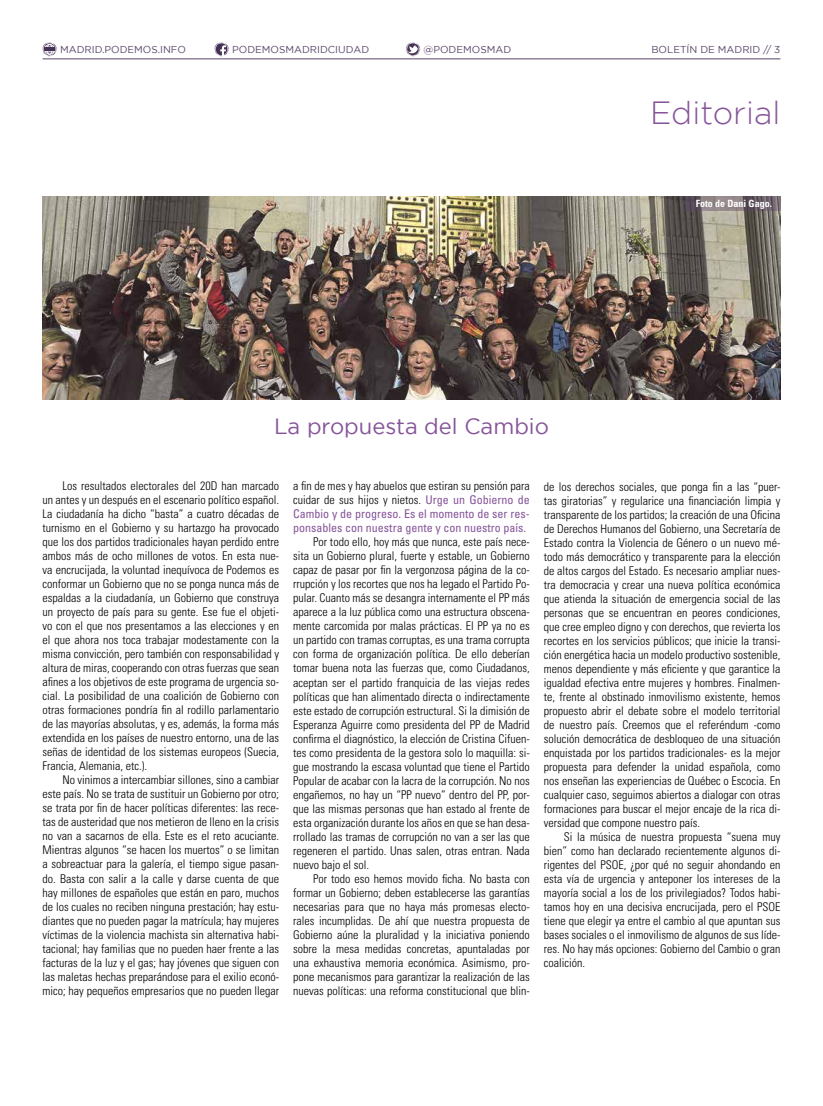
<style>
.page{position:relative;width:823px;height:1106px;background:#fff}
.page>*{position:absolute;margin:0;border:0;box-sizing:border-box;transform-origin:0 0}
.t1{font:300 32px "Gotham";color:#855499}
.t2{font:22px "Gotham";color:#855499}
.t3{font:300 condensed 12px/14px "Univers LT Std";color:#000;text-align:justify}
.t4{font:condensed 12px/14px "Univers LT Std";color:#855499;text-align:justify}
.t5{font:10px "Gotham";color:#594469}
.t6{font:700 condensed 10px "Univers LT Std";color:#fff}
.s1{font-weight:300;color:#000}
</style>
<div class="page">
<hr style="left:43px;top:58px;width:737px;height:1px;background:#594469">
<svg style="left:214px;top:43px;width:14px;height:13px"></svg>
<svg style="left:43px;top:43px;width:14px;height:13px"></svg>
<svg style="left:406px;top:43px;width:14px;height:13px"></svg>
<img style="left:43px;top:196px;width:737px;height:203px">
<svg style="left:684px;top:196px;width:96px;height:14px"></svg>
<p class="t5" style="left:60px;top:43px;width:127px">MADRID.PODEMOS.IN FO</p>
<p class="t5" style="left:232px;top:43px;width:139px">PODEMOSMADRIDCIUDAD</p>
<p class="t5" style="left:423px;top:43px;width:89px">@PODEMOSMAD</p>
<p class="t5" style="left:651px;top:43px;width:130px">BOLETÍN DE MADRID // 3</p>
<h1 class="t1" style="left:649px;top:92px;width:132px">Editorial</h1>
<h2 class="t2" style="left:274px;top:412px;width:276px">LA PROPUESTA DEL CAMBIO</h2>
<p class="t6" style="left:695px;top:197px;width:78px">Foto de Dani Gago.</p>
<p class="t3" style="left:43px;top:479px;width:238px;text-indent:20px">Los resultados electorales del 20D han marcado un antes y un después en el escenario político español.<br>La ciudadanía ha dicho “basta” a cuatro décadas de turnismo en el Gobierno y su hartazgo ha provocado que los dos partidos tradicionales hayan perdido entre ambos más de ocho millones de votos. En esta nue&shy;va encrucijada, la voluntad inequívoca de Podemos es conformar un Gobierno que no se ponga nunca más de espaldas a la ciudadanía, un Gobierno que construya un proyecto de país para su gente. Ese fue el objeti&shy;vo con el que nos presentamos a las elecciones y en el que ahora nos toca trabajar modestamente con la misma convicción, pero también con responsabilidad y altura de miras, cooperando con otras fuerzas que sean afines a los objetivos de este programa de urgencia so&shy;cial. La posibilidad de una coalición de Gobierno con otras formaciones pondría fin al rodillo parlamentario de las mayorías absolutas, y es, además, la forma más extendida en los países de nuestro entorno, una de las señas de identidad de los sistemas europeos (Suecia, Francia, Alemania, etc.).</p>
<p class="t3" style="left:43px;top:773px;width:238px;text-indent:20px">No vinimos a intercambiar sillones, sino a cambiar este país. No se trata de sustituir un Gobierno por otro; se trata por fin de hacer políticas diferentes: las rece&shy;tas de austeridad que nos metieron de lleno en la crisis no van a sacarnos de ella. Este es el reto acuciante.<br>Mientras algunos “se hacen los muertos” o se limitan a sobreactuar para la galería, el tiempo sigue pasan&shy;do. Basta con salir a la calle y darse cuenta de que hay millones de españoles que están en paro, muchos de los cuales no reciben ninguna prestación; hay estu&shy;diantes que no pueden pagar la matrícula; hay mujeres víctimas de la violencia machista sin alternativa habi&shy;tacional; hay familias que no pueden haer frente a las facturas de la luz y el gas; hay jóvenes que siguen con las maletas hechas preparándose para el exilio econó&shy;mico; hay pequeños empresarios que no pueden llegar</p>
<p class="t4" style="left:293px;top:479px;width:238px"><span class="s1">a fin de mes y hay abuelos que estiran su pensión para cuidar de sus hijos y nietos.</span> Urge un Gobierno de Cambio y de progreso. Es el momento de ser res&shy;ponsables con nuestra gente y con nuestro país.</p>
<p class="t3" style="left:293px;top:535px;width:238px;text-indent:20px">Por todo ello, hoy más que nunca, este país nece&shy;sita un Gobierno plural, fuerte y estable, un Gobierno capaz de pasar por fin la vergonzosa página de la co&shy;rrupción y los recortes que nos ha legado el Partido Po&shy;pular. Cuanto más se desangra internamente el PP más aparece a la luz pública como una estructura obscena&shy;mente carcomida por malas prácticas. El PP ya no es un partido con tramas corruptas, es una trama corrupta con forma de organización política. De ello deberían tomar buena nota las fuerzas que, como Ciudadanos, aceptan ser el partido franquicia de las viejas redes políticas que han alimentado directa o indirectamente este estado de corrupción estructural. Si la dimisión de Esperanza Aguirre como presidenta del PP de Madrid confirma el diagnóstico, la elección de Cristina Cifuen&shy;tes como presidenta de la gestora solo lo maquilla: si&shy;gue mostrando la escasa voluntad que tiene el Partido Popular de acabar con la lacra de la corrupción. No nos engañemos, no hay un “PP nuevo” dentro del PP, por&shy;que las mismas personas que han estado al frente de esta organización durante los años en que se han desa&shy;rrollado las tramas de corrupción no van a ser las que regeneren el partido. Unas salen, otras entran. Nada nuevo bajo el sol.</p>
<p class="t3" style="left:293px;top:871px;width:238px;text-indent:20px">Por todo eso hemos movido ficha. No basta con formar un Gobierno; deben establecerse las garantías necesarias para que no haya más promesas electo&shy;rales incumplidas. De ahí que nuestra propuesta de Gobierno aúne la pluralidad y la iniciativa poniendo sobre la mesa medidas concretas, apuntaladas por una exhaustiva memoria económica. Asimismo, pro&shy;pone mecanismos para garantizar la realización de las nuevas políticas: una reforma constitucional que blin-</p>
<p class="t3" style="left:543px;top:479px;width:238px">de los derechos sociales, que ponga fin a las “puer&shy;tas giratorias” y regularice una financiación limpia y transparente de los partidos; la creación de una Oficina de Derechos Humanos del Gobierno, una Secretaría de Estado contra la Violencia de Género o un nuevo mé&shy;todo más democrático y transparente para la elección de altos cargos del Estado. Es necesario ampliar nues&shy;tra democracia y crear una nueva política económica que atienda la situación de emergencia social de las personas que se encuentran en peores condiciones, que cree empleo digno y con derechos, que revierta los recortes en los servicios públicos; que inicie la transi&shy;ción energética hacia un modelo productivo sostenible, menos dependiente y más eficiente y que garantice la igualdad efectiva entre mujeres y hombres. Finalmen&shy;te, frente al obstinado inmovilismo existente, hemos propuesto abrir el debate sobre el modelo territorial de nuestro país. Creemos que el referéndum -como solución democrática de desbloqueo de una situación enquistada por los partidos tradicionales- es la mejor propuesta para defender la unidad española, como nos enseñan las experiencias de Québec o Escocia. En cualquier caso, seguimos abiertos a dialogar con otras formaciones para buscar el mejor encaje de la rica di&shy;versidad que compone nuestro país.</p>
<p class="t3" style="left:543px;top:829px;width:238px;text-indent:20px">Si la música de nuestra propuesta “suena muy bien” como han declarado recientemente algunos di&shy;rigentes del PSOE, ¿por qué no seguir ahondando en esta vía de urgencia y anteponer los intereses de la mayoría social a los de los privilegiados? Todos habi&shy;tamos hoy en una decisiva encrucijada, pero el PSOE tiene que elegir ya entre el cambio al que apuntan sus bases sociales o el inmovilismo de algunos de sus líde&shy;res. No hay más opciones: Gobierno del Cambio o gran coalición.</p>
</div>
